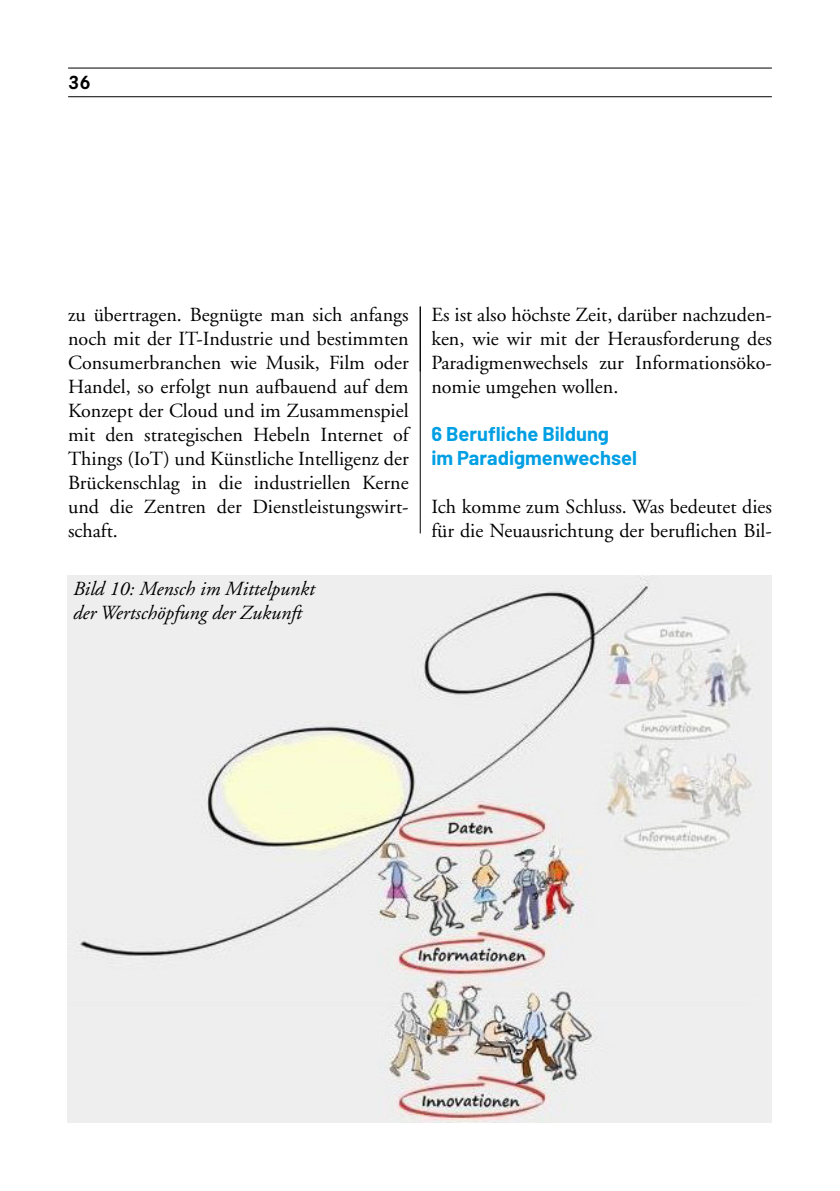
<style>
.page{position:relative;width:840px;height:1191px;background:#fff}
.page>*{position:absolute;margin:0;border:0;box-sizing:border-box;transform-origin:0 0}
.t1{font:20px/24px "Adobe Garamond";color:#000;text-align:justify}
.t2{font:italic 20px/24px "Adobe Garamond";color:#000}
.t3{font:700 20px/24px "Barlow";color:#009fe3}
.t4{font:700 20px "Corporate S";color:#000}
</style>
<div class="page">
<hr style="left:68px;top:68px;width:703px;height:1px;background:#000">
<hr style="left:68px;top:96px;width:703px;height:1px;background:#000">
<hr style="left:419px;top:306px;width:1px;height:227px;background:#000">
<img style="left:67px;top:575px;width:704px;height:548px">
<p class="t4" style="left:68px;top:71px;width:24px">36</p>
<p class="t1" style="left:68px;top:303px;width:342px">zu übertragen. Begnügte man sich anfangs noch mit der IT-Industrie und bestimmten Consumerbranchen wie Musik, Film oder Handel, so erfolgt nun aufbauend auf dem Konzept der Cloud und im Zusammenspiel mit den strategischen Hebeln Internet of Things (IoT) und Künstliche Intelligenz der Brückenschlag in die industriellen Kerne und die Zentren der Dienstleistungswirt&shy;schaft.</p>
<p class="t1" style="left:431px;top:303px;width:342px">Es ist also höchste Zeit, darüber nachzuden&shy;ken, wie wir mit der Herausforderung des Paradigmenwechsels zur Informationsöko&shy;nomie umgehen wollen.</p>
<p class="t3" style="left:431px;top:421px;width:207px">6 Berufliche Bildung<br>im Paradigmenwechsel</p>
<p class="t1" style="left:431px;top:495px;width:342px">Ich komme zum Schluss. Was bedeutet dies für die Neuausrichtung der beruflichen Bil-</p>
<p class="t2" style="left:73px;top:577px;width:243px">Bild 10: Mensch im Mittelpunkt der Wertschöpfung der Zukunft</p>
</div>
